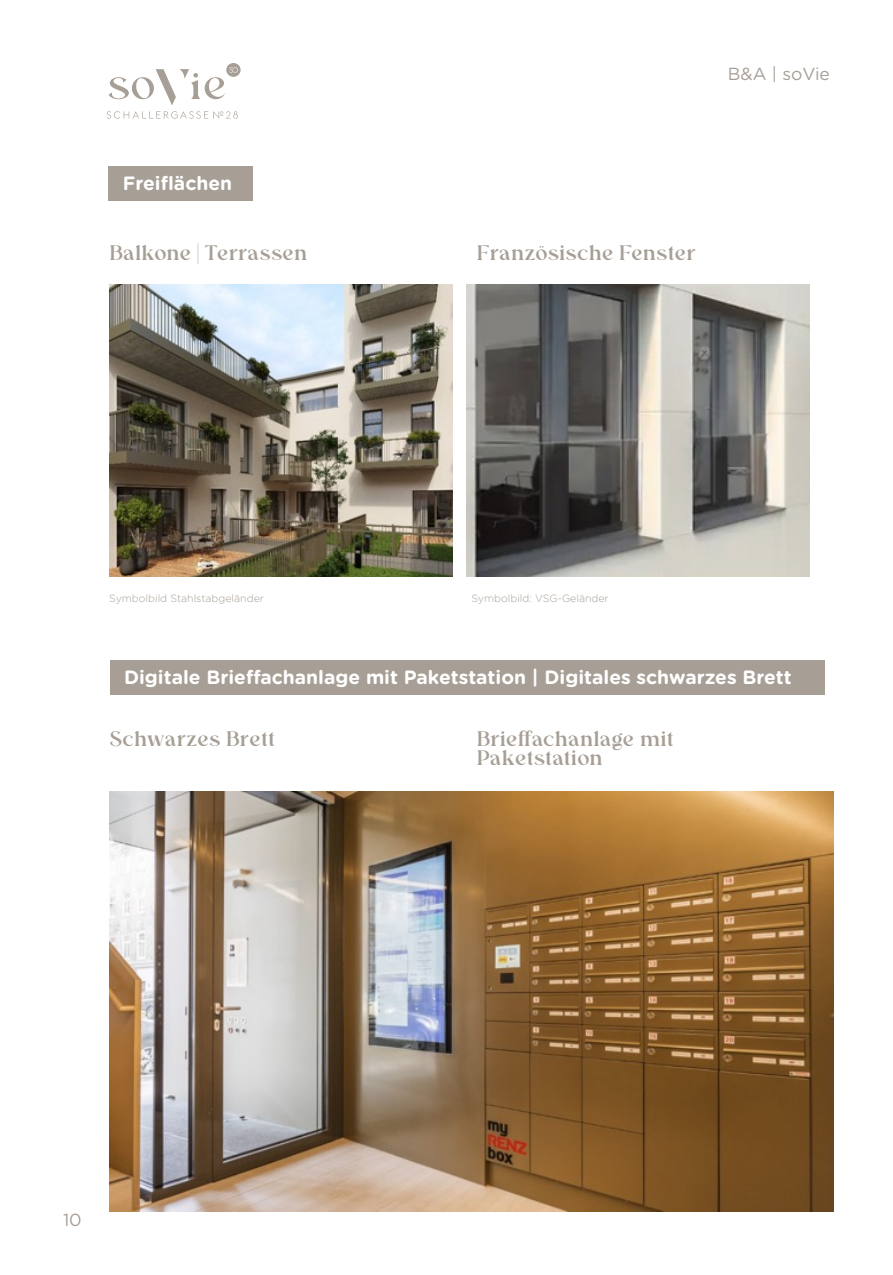
<style>
.page{position:relative;width:893px;height:1275px;background:#fff}
.page>*{position:absolute;margin:0;border:0;box-sizing:border-box;transform-origin:0 0}
.t1{font:500 21px/19.2px "Regis";color:#a79f96}
.t2{font:700 19.25px "Gotham Rounded";color:#fff}
.t3{font:17.5px "Gotham Rounded";color:#a79f96}
.t4{font:300 10.5px "Gotham Rounded";color:#a79f96}
</style>
<div class="page">
<div style="left:109px;top:660px;width:716px;height:34px;background:#a79f96"></div>
<div style="left:108px;top:166px;width:145px;height:35px;background:#a79f96"></div>
<img style="left:109px;top:284px;width:343px;height:293px">
<img style="left:467px;top:284px;width:343px;height:293px">
<img style="left:109px;top:791px;width:725px;height:421px">
<svg style="left:109px;top:63px;width:132px;height:42px"></svg>
<svg style="left:107px;top:111px;width:131px;height:8px"></svg>
<p class="t3" style="left:728px;top:62px;width:104px">B&amp;A | soVie</p>
<p class="t2" style="left:123px;top:169px;width:111px">Freiflächen</p>
<p class="t1" style="left:110px;top:243px;width:199px">Balkone | Terrassen</p>
<p class="t1" style="left:477px;top:243px;width:221px">Französische Fenster</p>
<p class="t4" style="left:109px;top:592px;width:156px">Symbolbild Stahlstabgeländer</p>
<p class="t4" style="left:471px;top:592px;width:139px">Symbolbild: VSG-Geländer</p>
<p class="t2" style="left:124px;top:663px;width:669px">Digitale Brieffachanlage mit Paketstation | Digitales schwarzes Brett</p>
<p class="t1" style="left:110px;top:729px;width:167px">Schwarzes Brett</p>
<p class="t1" style="left:477px;top:729px;width:199px">Brieffachanlage mit<br>Paketstation</p>
<p class="t3" style="left:63px;top:1208px;width:20px">10</p>
</div>
